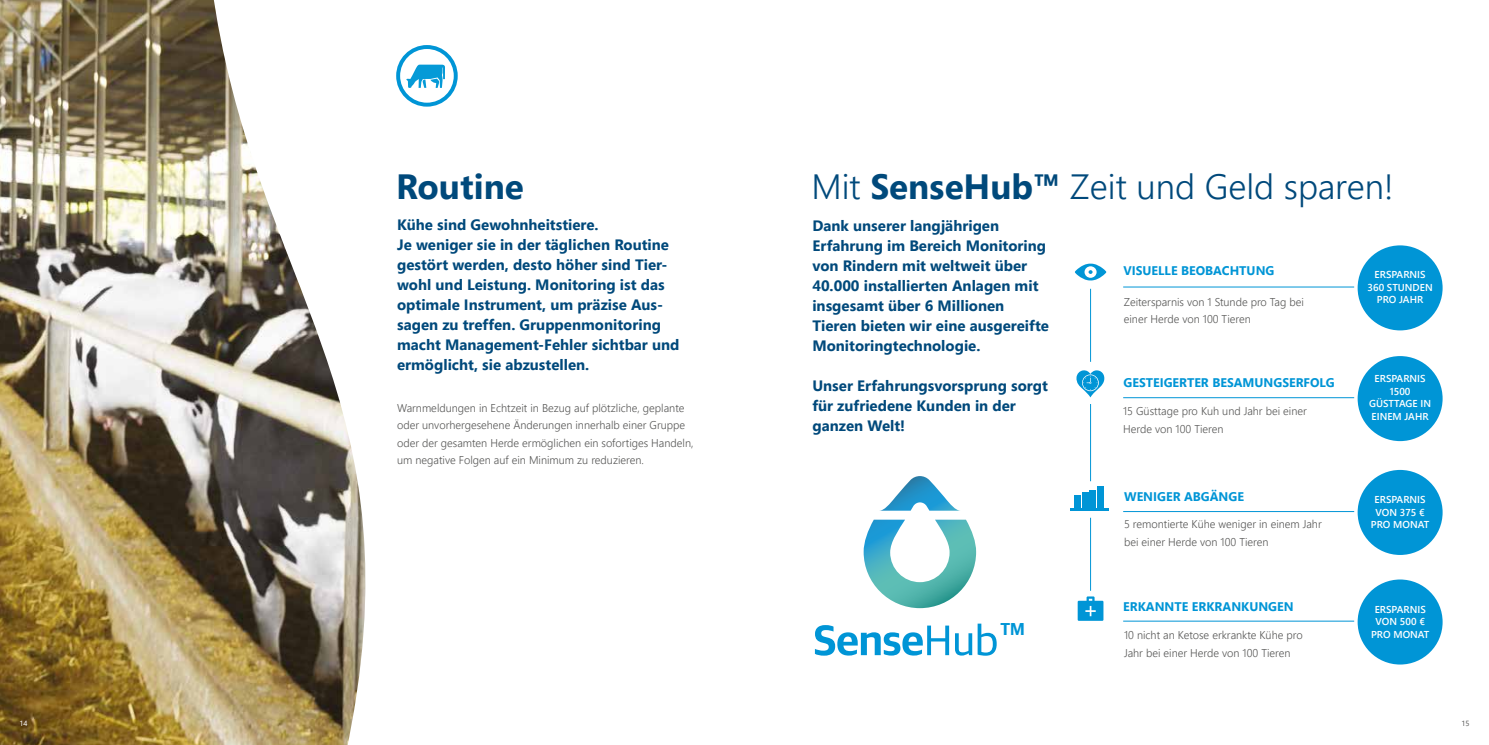
<style>
.page{position:relative;width:1489px;height:745px;background:#fff}
.page>*{position:absolute;margin:0;border:0;box-sizing:border-box;transform-origin:0 0}
.t1{font:300 35px "Segoe UI";color:#00497b}
.t2{font:700 35px "Segoe UI";color:#00497b}
.t3{font:600 17.25px "Guardian Sans";color:#0095d6}
.t4{font:700 15px/20px "Segoe UI";color:#00497b}
.t5{font:700 12.5px "Segoe UI";color:#0095d6}
.t6{font:300 11.25px/17.5px "Segoe UI";color:#575756}
.t7{font:600 10px/12.5px "Segoe UI";color:#fff;text-align:center}
.t8{font:7.5px "Segoe UI";color:#fff}
.t9{font:7.5px "Segoe UI";color:#575756}
.s1{font-weight:700}
</style>
<div class="page">
<img style="left:0;top:0;width:211px;height:744px">
<svg style="left:211px;top:0;width:247px;height:744px"></svg>
<svg style="left:1075px;top:263px;width:31px;height:17px"></svg>
<hr style="left:1090px;top:288px;width:1px;height:73px;background:#0095d6">
<hr style="left:1090px;top:404px;width:1px;height:77px;background:#0095d6">
<hr style="left:1090px;top:517px;width:1px;height:73px;background:#0095d6">
<div style="left:1074px;top:494px;width:6px;height:13px;background:#0095d6"></div>
<div style="left:1089px;top:489px;width:6px;height:18px;background:#0095d6"></div>
<div style="left:1081px;top:492px;width:7px;height:15px;background:#0095d6"></div>
<div style="left:1096px;top:486px;width:7px;height:21px;background:#0095d6"></div>
<hr style="left:1069px;top:508px;width:39px;height:2px;background:#0095d6">
<svg style="left:1077px;top:596px;width:26px;height:24px"></svg>
<svg style="left:1076px;top:370px;width:29px;height:27px"></svg>
<div style="left:1357px;top:245px;width:85px;height:85px;background:#0095d6;border-radius:50%"></div>
<div style="left:1357px;top:356px;width:85px;height:85px;background:#0095d6;border-radius:50%"></div>
<div style="left:1357px;top:469px;width:85px;height:85px;background:#0095d6;border-radius:50%"></div>
<div style="left:1357px;top:579px;width:85px;height:85px;background:#0095d6;border-radius:50%"></div>
<hr style="left:1123px;top:286px;width:230px;height:1px;background:#0095d6">
<hr style="left:1123px;top:397px;width:230px;height:1px;background:#0095d6">
<hr style="left:1123px;top:510px;width:230px;height:1px;background:#0095d6">
<hr style="left:1123px;top:620px;width:230px;height:1px;background:#0095d6">
<svg style="left:863px;top:476px;width:113px;height:131px"></svg>
<svg style="left:814px;top:623px;width:182px;height:32px"></svg>
<svg style="left:398px;top:47px;width:58px;height:58px"></svg>
<div style="left:396px;top:45px;width:61px;height:62px;border:4px solid #0095d6;border-radius:50%"></div>
<svg style="left:406px;top:65px;width:39px;height:23px"></svg>
<h1 class="t2" style="left:396px;top:162px;width:129px">Routine</h1>
<p class="t4" style="left:397px;top:214px;width:284px">Kühe sind Gewohnheitstiere.<br>Je weniger sie in der täglichen Routine gestört werden, desto höher sind Tier&shy;wohl und Leistung. Monitoring ist das optimale Instrument, um präzise Aus&shy;sagen zu treffen. Gruppenmonitoring macht Management-Fehler sichtbar und ermöglicht, sie abzustellen.</p>
<p class="t6" style="left:397px;top:397px;width:298px">Warnmeldungen in Echtzeit in Bezug auf plötzliche, geplante oder unvorhergesehene Änderungen innerhalb einer Gruppe oder der gesamten Herde ermöglichen ein sofortiges Handeln, um negative Folgen auf ein Minimum zu reduzieren.</p>
<h1 class="t1" style="left:811px;top:154px;width:584px">Mit <span class="s1">SenseHub™</span> Zeit und Geld sparen!</h1>
<p class="t4" style="left:812px;top:215px;width:238px">Dank unserer langjährigen<br>Erfahrung im Bereich Monitoring von Rindern mit weltweit über<br>40.000 installierten Anlagen mit insgesamt über 6 Millionen<br>Tieren bieten wir eine ausgereifte<br>Monitoringtechnologie.</p>
<p class="t4" style="left:812px;top:375px;width:237px">Unser Erfahrungsvorsprung sorgt für zufriedene Kunden in der ganzen Welt!</p>
<p class="t5" style="left:1123px;top:262px;width:152px">VISUELLE BEOBACHTUNG</p>
<p class="t7" style="left:1367px;top:268px;width:67px">ERSPARNIS<br>360 STUNDEN<br>PRO JAHR</p>
<p class="t6" style="left:1123px;top:292px;width:181px">Zeitersparnis von 1 Stunde pro Tag bei einer Herde von 100 Tieren</p>
<p class="t7" style="left:1368px;top:372px;width:64px">ERSPARNIS<br>1500<br>GÜSTTAGE IN<br>EINEM JAHR</p>
<p class="t5" style="left:1123px;top:374px;width:212px">GESTEIGERTER BESAMUNGSERFOLG</p>
<p class="t6" style="left:1123px;top:401px;width:185px">15 Güsttage pro Kuh und Jahr bei einer<br>Herde von 100 Tieren</p>
<p class="t3" style="left:1000px;top:616px;width:26px">TM</p>
<p class="t5" style="left:1123px;top:487px;width:121px">WENIGER ABGÄNGE</p>
<p class="t6" style="left:1123px;top:514px;width:199px">5 remontierte Kühe weniger in einem Jahr bei einer Herde von 100 Tieren</p>
<p class="t5" style="left:1123px;top:597px;width:172px">ERKANNTE ERKRANKUNGEN</p>
<p class="t6" style="left:1123px;top:624px;width:180px">10 nicht an Ketose erkrankte Kühe pro<br>Jahr bei einer Herde von 100 Tieren</p>
<p class="t7" style="left:1370px;top:493px;width:60px">ERSPARNIS<br>VON 375 €<br>PRO MONAT</p>
<p class="t7" style="left:1370px;top:602px;width:60px">ERSPARNIS<br>VON 500 €<br>PRO MONAT</p>
<p class="t8" style="left:19px;top:715px;width:10px">14</p>
<p class="t9" style="left:1461px;top:715px;width:10px">15</p>
</div>
